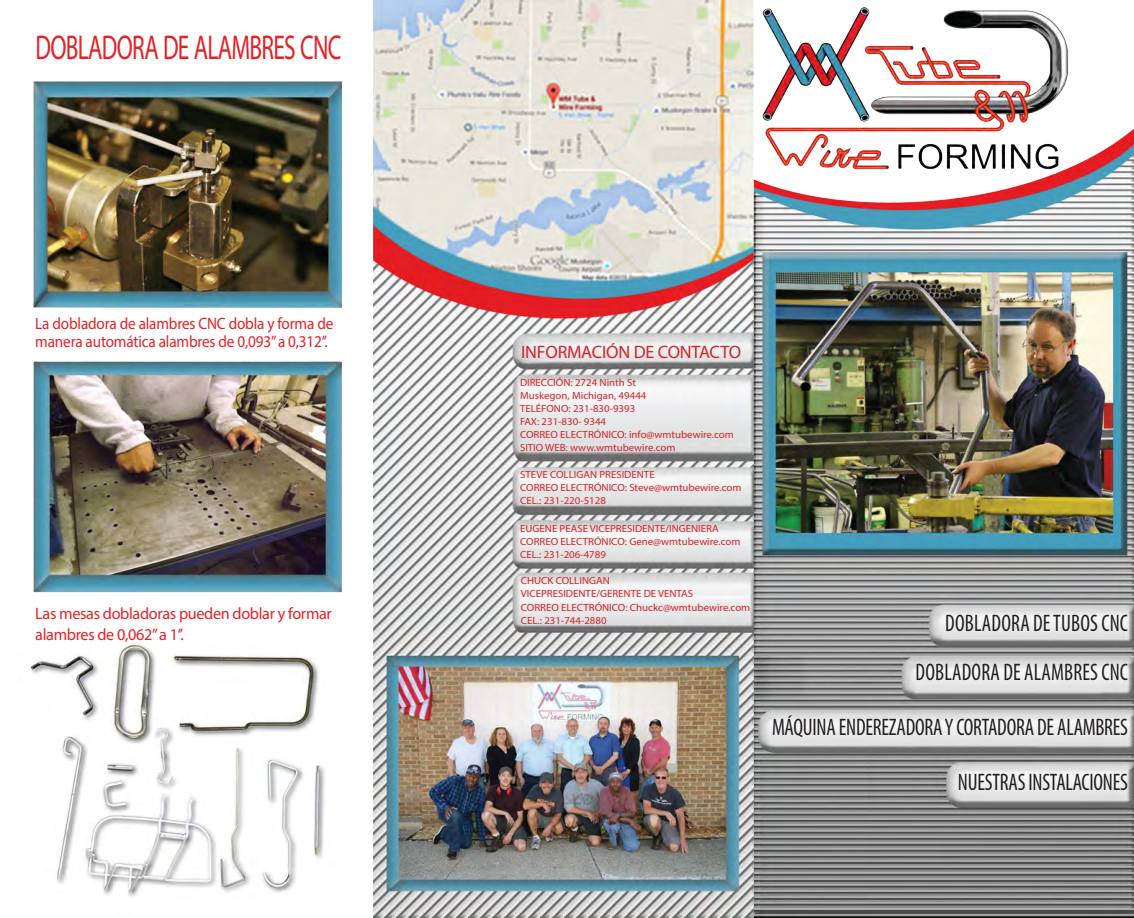
<style>
.page{position:relative;width:1134px;height:918px;background:#fff}
.page>*{position:absolute;margin:0;border:0;box-sizing:border-box;transform-origin:0 0}
.Header2{font:34.5px "Myriad Pro";letter-spacing:-.03em;color:#e42126;scale:.68 1}
.heading_black_19pt{font:condensed 24px "Myriad Pro";letter-spacing:-.005em;color:#231f20;scale:.9 1}
.Body_text_12pt{font:18px "Myriad Pro";letter-spacing:-.01em;color:#d1232a}
.Body_text_11pt{font:16.5px/18px "Myriad Pro";letter-spacing:-.01em;color:#e42126;scale:.92 1}
.Body_text_11pt-2{font:16.5px/21px "Myriad Pro";letter-spacing:-.01em;color:#e42126}
.Body_text_8_7_pt{font:10.5px/13px "Myriad Pro";color:#d1232a;scale:1.04 1}
</style>
<div class="page">
<img style="left:30px;top:0;width:1104px;height:918px">
<img style="left:759px;top:0;width:310px;height:175px">
<p class="Header2" style="left:36px;top:27px;width:451px">DOBLADORA DE ALAMBRES CNC</p>
<p class="Body_text_11pt" style="left:35px;top:315px;width:326px">La dobladora de alambres CNC dobla y forma de manera automática alambres de 0,093 a” 0,312 .‘‘</p>
<p class="Body_text_11pt-2" style="left:35px;top:602px;width:298px">Las mesas dobladoras pueden doblar y formar alambres de 0,062 . ‘ ‘1a”</p>
<p class="Body_text_12pt" style="left:521px;top:341px;width:221px">INFORMACIÓN DE CONTACTO</p>
<p class="Body_text_8_7_pt" style="left:520px;top:375px;width:113px">DIRECCIÓN: 2724 Ninth St</p>
<p class="Body_text_8_7_pt" style="left:520px;top:388px;width:123px">Muskegon, Michigan, 49444</p>
<p class="Body_text_8_7_pt" style="left:520px;top:402px;width:112px">TELÉFONO: 231-830-9393</p>
<p class="Body_text_8_7_pt" style="left:520px;top:415px;width:84px">FAX: 231-830- 9344</p>
<p class="Body_text_8_7_pt" style="left:520px;top:428px;width:207px">CORREO ELECTRÓNICO: info@wmtubewire.com</p>
<p class="Body_text_8_7_pt" style="left:520px;top:441px;width:151px">SITIO WEB: www.wmtubewire.com</p>
<p class="Body_text_8_7_pt" style="left:520px;top:468px;width:214px">STEVE COLLIGAN PRESIDENTE<br>CORREO ELECTRÓNICO: Steve@wmtubewire.com<br>CEL.: 231-220-5128</p>
<p class="Body_text_8_7_pt" style="left:520px;top:522px;width:192px">EUGENE PEASE VICEPRESIDENTE/INGENIERA</p>
<p class="Body_text_8_7_pt" style="left:520px;top:535px;width:213px">CORREO ELECTRÓNICO: Gene@wmtubewire.com</p>
<p class="Body_text_8_7_pt" style="left:520px;top:548px;width:84px">CEL.: 231-206-4789</p>
<p class="Body_text_8_7_pt" style="left:521px;top:574px;width:167px">CHUCK COLLINGAN<br>VICEPRESIDENTE/GERENTE DE VENTAS</p>
<p class="Body_text_8_7_pt" style="left:521px;top:600px;width:222px">CORREO ELECTRÓNICO: Chuckc@wmtubewire.com</p>
<p class="Body_text_8_7_pt" style="left:521px;top:613px;width:84px">CEL.: 231-744-2880</p>
<p class="heading_black_19pt" style="left:945px;top:609px;width:205px">DOBLADORA DETUBOSCNC</p>
<p class="heading_black_19pt" style="left:916px;top:658px;width:238px">DOBLADORADEALAMBRESCNC</p>
<p class="heading_black_19pt" style="left:772px;top:713px;width:397px">MÁQUINAENDEREZADORAYCORTADORADEALAMBRES</p>
<p class="heading_black_19pt" style="left:958px;top:768px;width:191px">NUESTRASINSTALACIONES</p>
</div>
